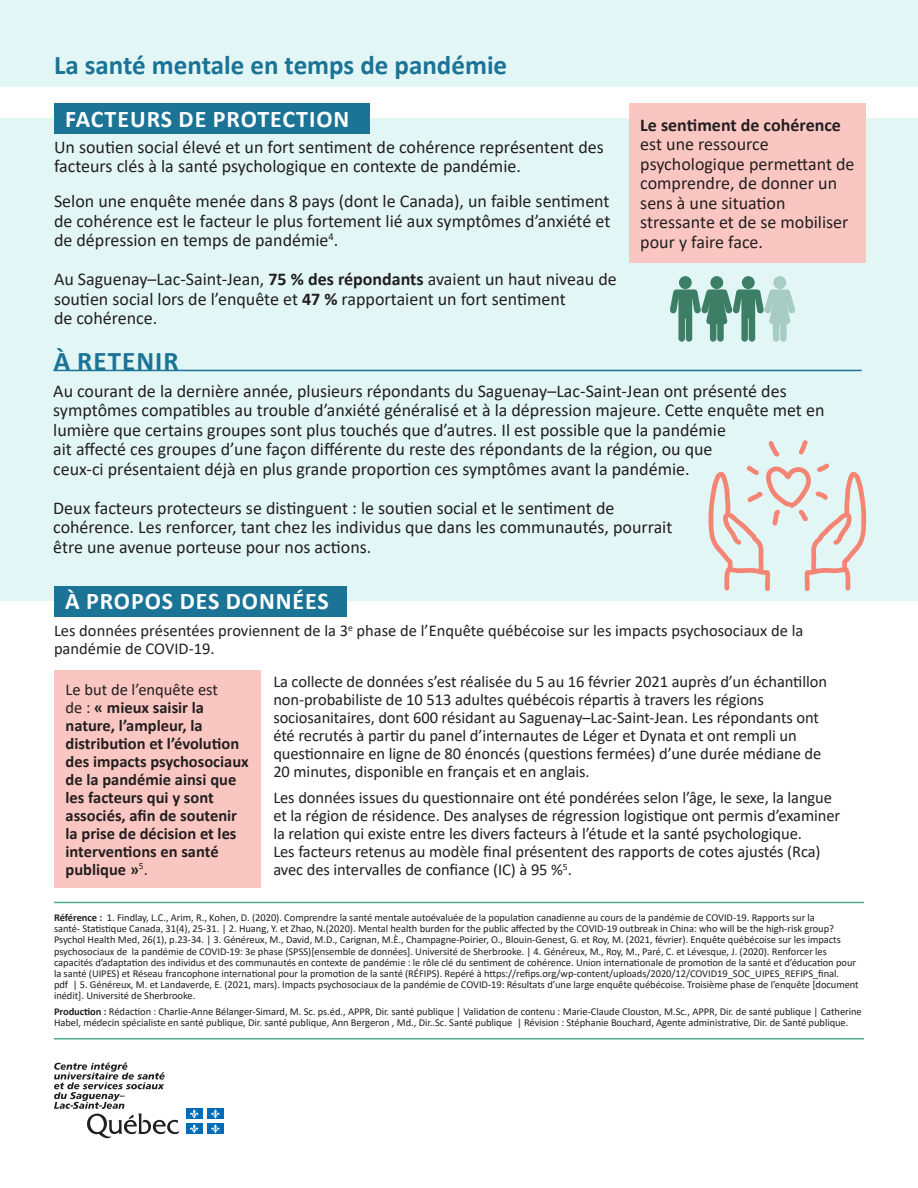
<style>
.page{position:relative;width:918px;height:1188px;background:#fff}
.page>*{position:absolute;margin:0;border:0;box-sizing:border-box;transform-origin:0 0}
.t1{font:700 27px "Calibri";color:#1b7395}
.t2{font:700 27px "Calibri";letter-spacing:.04em;color:#1b7395}
.t3{font:700 24px "Calibri";letter-spacing:.04em;color:#fff}
.t4{font:18px/19.5px "Calibri";color:#231f20}
.t5{font:700 18px "Calibri";color:#231f20}
.t6{font:16.5px/18px "Calibri";letter-spacing:-.005em;color:#231f20}
.t7{font:700 16.5px/18px "Calibri";color:#231f20}
.t8{font:10.5px/11.2px "Calibri";letter-spacing:-.005em;color:#231f20}
.s1{font-weight:700}
.s2{font-weight:400}
</style>
<div class="page">
<div style="left:0;top:119px;width:918px;height:482px;background:#e1f6f5"></div>
<svg style="left:54px;top:1063px;width:126px;height:76px"></svg>
<div style="left:186px;top:1109px;width:16px;height:10px;background:#006cb7"></div>
<svg style="left:190px;top:1109px;width:9px;height:9px"></svg>
<div style="left:207px;top:1109px;width:17px;height:10px;background:#006cb7"></div>
<svg style="left:211px;top:1109px;width:9px;height:9px"></svg>
<div style="left:186px;top:1124px;width:16px;height:10px;background:#006cb7"></div>
<svg style="left:190px;top:1124px;width:9px;height:9px"></svg>
<div style="left:207px;top:1124px;width:17px;height:10px;background:#006cb7"></div>
<svg style="left:211px;top:1124px;width:9px;height:9px"></svg>
<div style="left:54px;top:670px;width:207px;height:218px;background:#fac6c1"></div>
<hr style="left:54px;top:902px;width:810px;height:1px;background:#4ead8d">
<hr style="left:54px;top:1038px;width:810px;height:2px;background:#4ead8d">
<div style="left:0;top:0;width:918px;height:87px;background:#e1f6f5"></div>
<div style="left:54px;top:586px;width:293px;height:31px;background:#1b7395"></div>
<div style="left:630px;top:103px;width:236px;height:160px;background:#fac6c1"></div>
<div style="left:54px;top:103px;width:316px;height:31px;background:#1b7395"></div>
<div style="left:679px;top:276px;width:13px;height:13px;background:#3c7f66;border-radius:50%"></div>
<div style="left:710px;top:276px;width:13px;height:13px;background:#3c7f66;border-radius:50%"></div>
<div style="left:742px;top:276px;width:13px;height:13px;background:#3c7f66;border-radius:50%"></div>
<div style="left:773px;top:276px;width:13px;height:13px;background:#a7ccc3;border-radius:50%"></div>
<svg style="left:670px;top:289px;width:125px;height:53px"></svg>
<hr style="left:53px;top:370px;width:809px;height:1px;background:#1b7395">
<svg style="left:708px;top:440px;width:159px;height:151px"></svg>
<h1 class="t1" style="left:54px;top:46px;width:455px">La santé mentale en temps de pandémie</h1>
<h2 class="t3" style="left:65px;top:102px;width:286px">FACTEURS DE PROTECTION</h2>
<h3 class="t4" style="left:54px;top:137px;width:551px">Un soutien social élevé et un fort sentiment de cohérence représentent des facteurs clés à la santé psychologique en contexte de pandémie.</h3>
<h3 class="t4" style="left:54px;top:191px;width:558px;text-align:justify">Selon une enquête menée dans 8 pays (dont le Canada), un faible sentiment de cohérence est le facteur le plus fortement lié aux symptômes d’anxiété et de dépression en temps de pandémie<sup>4</sup>.</h3>
<h3 class="t4" style="left:54px;top:269px;width:564px">Au Saguenay–Lac-Saint-Jean, <span class="s1">75 % des répondants</span> avaient un haut niveau de soutien social lors de l’enquête et <span class="s1">47 %</span> rapportaient un fort sentiment<br>de cohérence.</h3>
<h1 class="t2" style="left:54px;top:342px;width:126px">À RETENIR</h1>
<h3 class="t5" style="left:640px;top:112px;width:202px">Le sentiment de cohérence</h3>
<h3 class="t4" style="left:640px;top:134px;width:216px">est une ressource psychologique permettant de comprendre, de donner un sens à une situation stressante et de se mobiliser pour y faire face.</h3>
<p class="t4" style="left:53px;top:380px;width:773px">Au courant de la dernière année, plusieurs répondants du Saguenay–Lac-Saint-Jean ont présenté des symptômes compatibles au trouble d’anxiété généralisé et à la dépression majeure. Cette enquête met en lumière que certains groupes sont plus touchés que d’autres. Il est possible que la pandémie<br>ait affecté ces groupes d’une façon différente du reste des répondants de la région, ou que<br>ceux-ci présentaient déjà en plus grande proportion ces symptômes avant la pandémie.</p>
<h3 class="t4" style="left:53px;top:497px;width:621px">Deux facteurs protecteurs se distinguent : le soutien social et le sentiment de cohérence. Les renforcer, tant chez les individus que dans les communautés, pourrait être une avenue porteuse pour nos actions.</h3>
<h2 class="t3" style="left:65px;top:584px;width:265px">À PROPOS DES DONNÉES</h2>
<h3 class="t6" style="left:54px;top:621px;width:751px">Les données présentées proviennent de la 3<sup>e</sup> phase de l’Enquête québécoise sur les impacts psychosociaux de la pandémie de COVID-19.</h3>
<p class="t6" style="left:273px;top:672px;width:555px">La collecte de données s’est réalisée du 5 au 16 février 2021 auprès d’un échantillon non-probabiliste de 10 513 adultes québécois répartis à travers les régions sociosanitaires, dont 600 résidant au Saguenay–Lac-Saint-Jean. Les répondants ont été recrutés à partir du panel d’internautes de Léger et Dynata et ont rempli un questionnaire en ligne de 80 énoncés (questions fermées) d’une durée médiane de 20 minutes, disponible en français et en anglais.</p>
<p class="t6" style="left:273px;top:788px;width:568px">Les données issues du questionnaire ont été pondérées selon l’âge, le sexe, la langue et la région de résidence. Des analyses de régression logistique ont permis d’examiner la relation qui existe entre les divers facteurs à l’étude et la santé psychologique.<br>Les facteurs retenus au modèle final présentent des rapports de cotes ajustés (Rca) avec des intervalles de confiance (IC) à 95 %<sup>5</sup>.</p>
<p class="t8" style="left:54px;top:911px;width:806px"><span class="s1">Référence :</span> 1. Findlay, L.C., Arim, R., Kohen, D. (2020). Comprendre la santé mentale autoévaluée de la population canadienne au cours de la pandémie de COVID-19. Rapports sur la<br>santé- Statistique Canada, 31(4), 25-31. | 2. Huang, Y. et Zhao, N.(2020). Mental health burden for the public affected by the COVID-19 outbreak in China: who will be the high-risk group?<br>Psychol Health Med, 26(1), p.23-34. | 3. Généreux, M., David, M.D., Carignan, M.È., Champagne-Poirier, O., Blouin-Genest, G. et Roy, M. (2021, février). Enquête québécoise sur les impacts psychosociaux de la pandémie de COVID-19: 3e phase (SPSS)[ensemble de données]. Université de Sherbrooke. | 4. Généreux, M., Roy, M., Paré, C. et Lévesque, J. (2020). Renforcer les capacités d’adaptation des individus et des communautés en contexte de pandémie : le rôle clé du sentiment de cohérence. Union internationale de promotion de la santé et d’éducation pour la santé (UIPES) et Réseau francophone international pour la promotion de la santé (RÉFIPS). Repéré à https://refips.org/wp-content/uploads/2020/12/COVID19_SOC_UIPES_REFIPS_final.<br>pdf | 5. Généreux, M. et Landaverde, E. (2021, mars). Impacts psychosociaux de la pandémie de COVID-19: Résultats d’une large enquête québécoise. Troisième phase de l’enquête [document inédit]. Université de Sherbrooke.</p>
<p class="t8" style="left:54px;top:1006px;width:809px"><span class="s1">Production :</span> Rédaction : Charlie-Anne Bélanger-Simard, M. Sc. ps.éd., APPR, Dir. santé publique | Validation de contenu : Marie-Claude Clouston, M.Sc., APPR, Dir. de santé publique | Catherine<br>Habel, médecin spécialiste en santé publique, Dir. santé publique, Ann Bergeron , Md., Dir..Sc. Santé publique | Révision : Stéphanie Bouchard, Agente administrative, Dir. de Santé publique.</p>
<p class="t7" style="left:66px;top:680px;width:185px"><span class="s2">Le but de l’enquête est<br>de :</span> « mieux saisir la nature, l’ampleur, la distribution et l’évolution des impacts psychosociaux de la pandémie ainsi que les facteurs qui y sont associés, afin de soutenir la prise de décision et les interventions en santé publique »<sup>5</sup><span class="s2">.</span></p>
</div>
